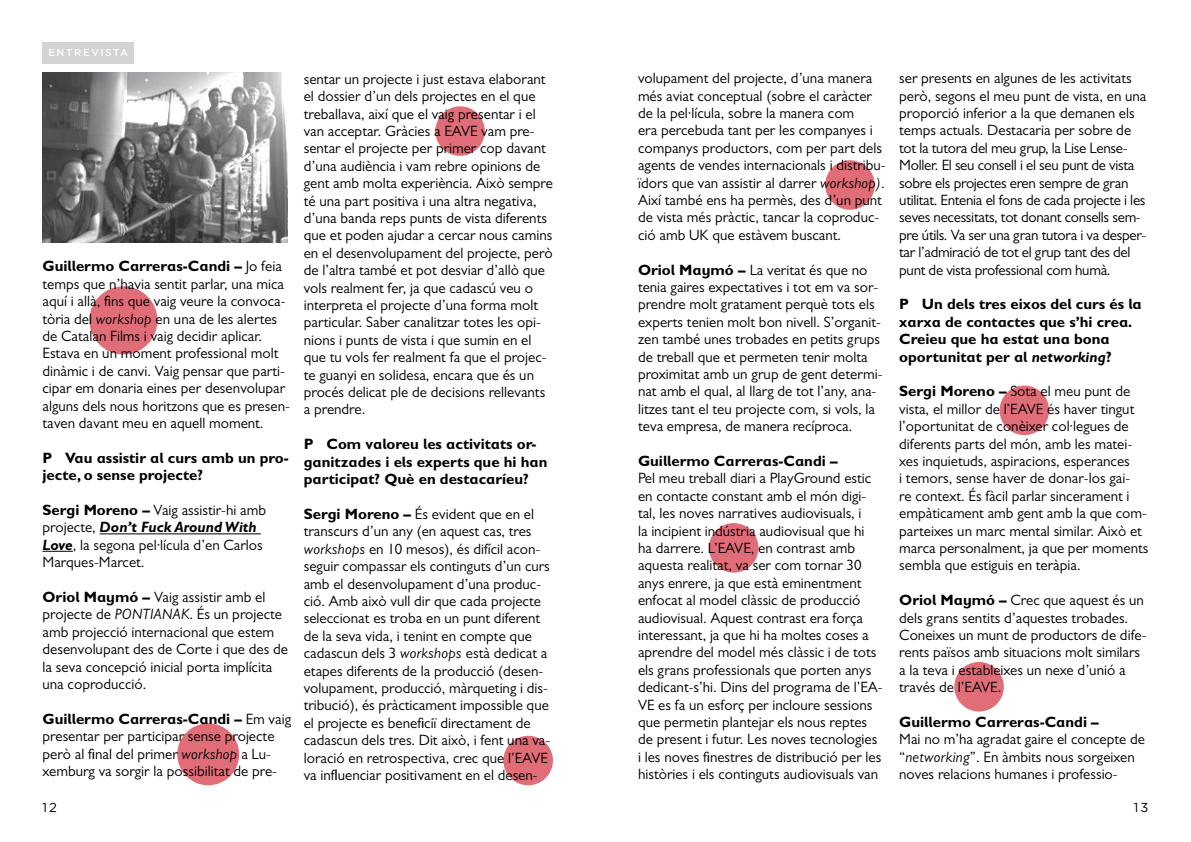
<style>
.page{position:relative;width:1191px;height:842px;background:#fff}
.page>*{position:absolute;margin:0;border:0;box-sizing:border-box;transform-origin:0 0}
.t1{font:15px/17.4px "Gill Sans";color:#000}
.t2{font:15px/17.4px "Gill Sans";letter-spacing:-.02em;color:#000}
.t3{font:700 15px/17.4px "Gill Sans MT Schlbk";color:#000}
.t4{font:italic 700 15px "Gill Sans MT Schlbk";color:#000}
.t5{font:13px "Gotham HTF";color:#000}
.t6{font:500 10px "Gotham HTF";letter-spacing:.16em;color:#fff}
.s1{font-family:"Gill Sans";font-weight:400}
.s2{font-style:italic}
.s3{font-family:"Gill Sans MT Schlbk";font-weight:700}
.s4{font-family:"Gill Sans";font-weight:400;font-style:normal}
.s5{font-family:"Gill Sans MT Schlbk";font-weight:700;font-style:italic}
</style>
<div class="page">
<div style="left:43px;top:43px;width:91px;height:21px;background:#d1d3d4"></div>
<img style="left:43px;top:72px;width:244px;height:170px">
<div style="left:89px;top:286px;width:68px;height:68px;background:#e16d79;border-radius:50%"></div>
<div style="left:954px;top:662px;width:49px;height:49px;background:#e16d79;border-radius:50%"></div>
<div style="left:825px;top:160px;width:49px;height:50px;background:#e16d79;border-radius:50%"></div>
<div style="left:709px;top:523px;width:49px;height:50px;background:#e16d79;border-radius:50%"></div>
<div style="left:999px;top:386px;width:50px;height:49px;background:#e16d79;border-radius:50%"></div>
<div style="left:503px;top:736px;width:50px;height:49px;background:#e16d79;border-radius:50%"></div>
<div style="left:435px;top:106px;width:50px;height:50px;background:#e16d79;border-radius:50%"></div>
<div style="left:177px;top:723px;width:62px;height:62px;background:#e16d79;border-radius:50%"></div>
<hr style="left:100px;top:533px;width:161px;height:1px;background:#000">
<hr style="left:43px;top:551px;width:30px;height:1px;background:#000">
<p class="t6" style="left:48px;top:47px;width:81px">EN TREVISTA</p>
<p class="t3" style="left:43px;top:257px;width:241px">Guillermo Carreras-Candi – <span class="s1">Jo feia</span></p>
<p class="t1" style="left:43px;top:275px;width:249px">temps que n’havia sentit parlar, una mica aquí i allà, fins que vaig veure la convoca&shy;tòria del <span class="s2">workshop</span> en una de les alertes de Catalan Films i vaig decidir aplicar.<br>Estava en un moment professional molt dinàmic i de canvi. Vaig pensar que parti&shy;cipar em donaria eines per desenvolupar alguns dels nous horitzons que es presen&shy;taven davant meu en aquell moment.</p>
<p class="t3" style="left:43px;top:449px;width:248px">P Vau assistir al curs amb un pro&shy;jecte, o sense projecte?</p>
<p class="t1" style="left:43px;top:501px;width:225px"><span class="s3">Sergi Moreno –</span> Vaig assistir-hi amb</p>
<p class="t4" style="left:43px;top:519px;width:216px"><span class="s4">projecte,</span> Don’t Fuck Around With</p>
<p class="t1" style="left:43px;top:536px;width:222px"><span class="s5">Love</span>, la segona pel·lícula d’en Carlos<br>Marques-Marcet.</p>
<p class="t1" style="left:43px;top:588px;width:247px"><span class="s3">Oriol Maymó –</span> Vaig assistir amb el projecte de <span class="s2">PONTIANAK</span>. És un projecte amb projecció internacional que estem desenvolupant des de Corte i que des de la seva concepció inicial porta implícita una coproducció.</p>
<p class="t3" style="left:43px;top:710px;width:250px">Guillermo Carreras-Candi – <span class="s1">Em vaig</span></p>
<p class="t1" style="left:43px;top:727px;width:236px">presentar per participar sense projecte però al final del primer <span class="s2">workshop</span> a Lu&shy;xemburg va sorgir la possibilitat de pre-</p>
<p class="t1" style="left:304px;top:70px;width:251px">sentar un projecte i just estava elaborant el dossier d’un dels projectes en el que treballava, així que el vaig presentar i el van acceptar. Gràcies a EAVE vam pre&shy;sentar el projecte per primer cop davant d’una audiència i vam rebre opinions de gent amb molta experiència. Això sempre té una part positiva i una altra negativa, d’una banda reps punts de vista diferents que et poden ajudar a cercar nous camins en el desenvolupament del projecte, però de l’altra també et pot desviar d’allò que vols realment fer, ja que cadascú veu o interpreta el projecte d’una forma molt particular. Saber canalitzar totes les opi&shy;nions i punts de vista i que sumin en el que tu vols fer realment fa que el projec&shy;te guanyi en solidesa, encara que és un procés delicat ple de decisions rellevants a prendre.</p>
<p class="t3" style="left:304px;top:435px;width:245px">P C om valoreu les activitats or&shy;ganitzades i els experts que hi han participat? Què en destacaríeu?</p>
<p class="t1" style="left:304px;top:505px;width:248px"><span class="s3">Sergi Moreno –</span> És evident que en el transcurs d’un any (en aquest cas, tres <span class="s2">workshops</span> en 10 mesos), és difícil acon&shy;seguir compassar els continguts d’un curs amb el desenvolupament d’una produc&shy;ció. Amb això vull dir que cada projecte seleccionat es troba en un punt diferent de la seva vida, i tenint en compte que cadascun dels 3 <span class="s2">workshops</span> està dedicat a etapes diferents de la producció (desen&shy;volupament, producció, màrqueting i dis&shy;tribució), és pràcticament impossible que el projecte es beneficiï directament de cadascun dels tres. Dit això, i fent una va&shy;loració en retrospectiva, crec que l’EAVE va influenciar positivament en el desen-</p>
<p class="t1" style="left:638px;top:69px;width:249px">volupament del projecte, d’una manera més aviat conceptual (sobre el caràcter de la pel·lícula, sobre la manera com<br>era percebuda tant per les companyes i companys productors, com per part dels agents de vendes internacionals i distribu&shy;ïdors que van assistir al darrer <span class="s2">workshop)</span>.<br>Així també ens ha permès, des d’un punt de vista més pràctic, tancar la coproduc&shy;ció amb UK que estàvem buscant.</p>
<p class="t1" style="left:638px;top:261px;width:246px"><span class="s3">Oriol Maymó –</span> La veritat és que no tenia gaires expectatives i tot em va sor&shy;prendre molt gratament perquè tots els experts tenien molt bon nivell. S’organit&shy;zen també unes trobades en petits grups de treball que et permeten tenir molta proximitat amb un grup de gent determi&shy;nat amb el qual, al llarg de tot l’any, ana&shy;litzes tant el teu projecte com, si vols, la teva empresa, de manera recíproca.</p>
<p class="t3" style="left:638px;top:452px;width:201px">Guillermo Carreras-Candi –</p>
<p class="t1" style="left:638px;top:470px;width:246px">Pel meu treball diari a PlayGround estic en contacte constant amb el món digi&shy;tal, les noves narratives audiovisuals, i<br>la incipient indústria audiovisual que hi<br>ha darrere. L’EAVE, en contrast amb aquesta realitat, va ser com tornar 30 anys enrere, ja que està eminentment enfocat al model clàssic de producció audiovisual. Aquest contrast era força interessant, ja que hi ha moltes coses a aprendre del model més clàssic i de tots els grans professionals que porten anys dedicant-s’hi. Dins del programa de l’EA-VE es fa un esforç per incloure sessions que permetin plantejar els nous reptes de present i futur. Les noves tecnologies i les noves finestres de distribució per les històries i els continguts audiovisuals van</p>
<p class="t2" style="left:899px;top:69px;width:249px">ser presents en algunes de les activitats però, segons el meu punt de vista, en una proporció inferior a la que demanen els temps actuals. Destacaria per sobre de tot la tutora del meu grup, la Lise Lense-Moller. El seu consell i el seu punt de vista sobre els projectes eren sempre de gran utilitat. Entenia el fons de cada projecte i les seves necessitats, tot donant consells sem&shy;pre útils. Va ser una gran tutora i va desper&shy;tar l’admiració de tot el grup tant des del punt de vista professional com humà.</p>
<p class="t3" style="left:899px;top:295px;width:244px">P Un dels tres eixos del curs és la xarxa de contactes que s’hi crea.<br>Creieu que ha estat una bona oportunitat per al <span class="s2">networking</span>?</p>
<p class="t1" style="left:899px;top:383px;width:251px"><span class="s3">Sergi Moreno –</span> Sota el meu punt de vista, el millor de l’EAVE és haver tingut l’oportunitat de conèixer col·legues de diferents parts del món, amb les matei&shy;xes inquietuds, aspiracions, esperances<br>i temors, sense haver de donar-los gai-<br>re context. És fàcil parlar sincerament i empàticament amb gent amb la que com&shy;parteixes un marc mental similar. Això et marca personalment, ja que per moments sembla que estiguis en teràpia.</p>
<p class="t1" style="left:899px;top:591px;width:249px"><span class="s3">Oriol Maymó –</span> Crec que aquest és un dels grans sentits d’aquestes trobades.<br>Coneixes un munt de productors de dife&shy;rents països amb situacions molt similars a la teva i estableixes un nexe d’unió a través de l’EAVE.</p>
<p class="t3" style="left:899px;top:713px;width:201px">Guillermo Carreras-Candi –</p>
<p class="t1" style="left:899px;top:731px;width:247px">Mai no m’ha agradat gaire el concepte de “<span class="s2">networking</span>”. En àmbits nous sorgeixen noves relacions humanes i professio-</p>
<p class="t5" style="left:43px;top:800px;width:16px">12</p>
<p class="t5" style="left:1133px;top:800px;width:16px">13</p>
</div>
